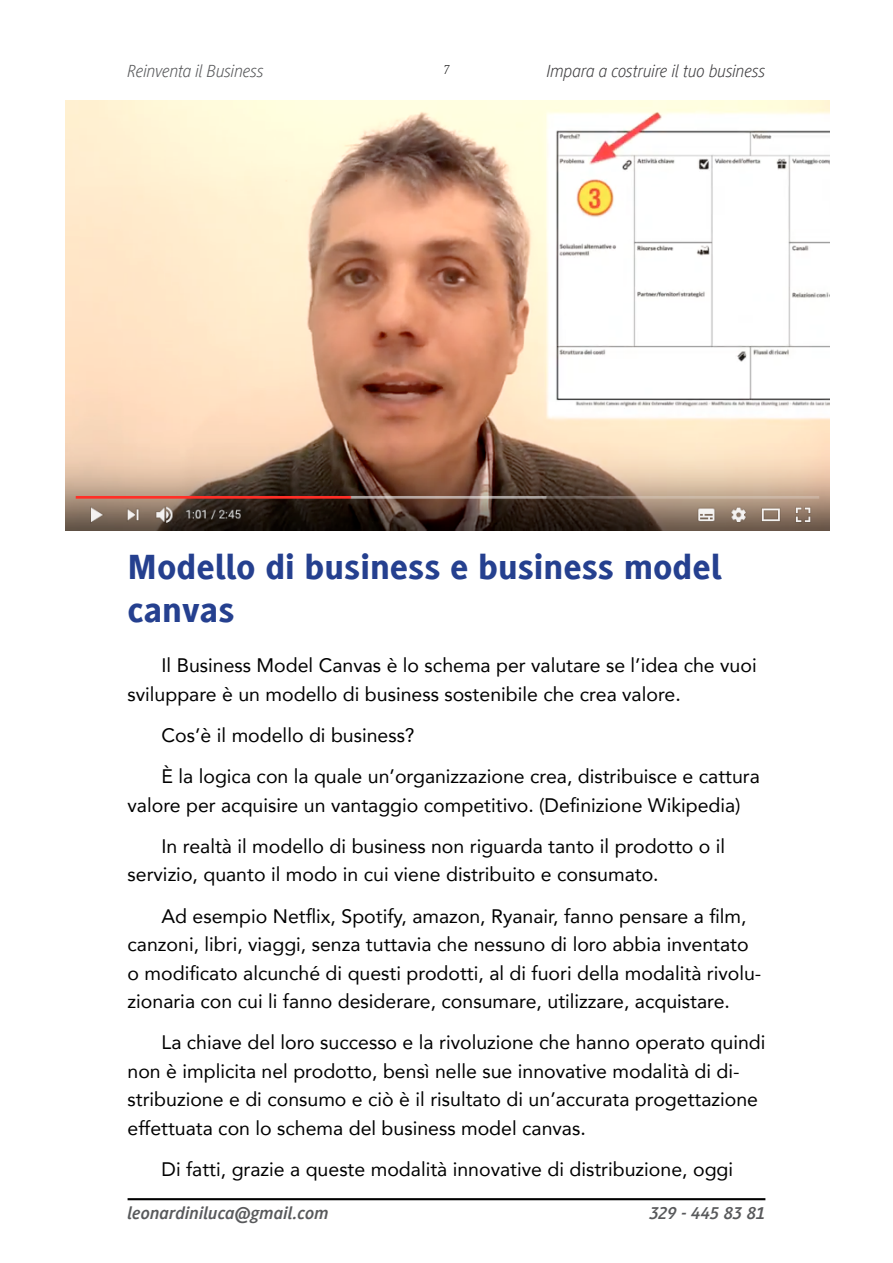
<style>
.page{position:relative;width:893px;height:1263px;background:#fff}
.page>*{position:absolute;margin:0;border:0;box-sizing:border-box;transform-origin:0 0}
.Titolo{font:800 36px/43.2px "Generis Sans Com";color:#25408f}
.testo{font:19.5px/28.5px "Avenir";color:#000}
.t1{font:italic 700 18px "Generis Sans Com";color:#58595b}
.t2{font:italic 300 18px "Generis Sans Com";letter-spacing:-.005em;color:#414042}
.t3{font:italic 300 18px "Generis Sans Com";letter-spacing:-.005em;color:#58595b}
.t4{font:italic 100 13.5px "Generis Sans Com";color:#000}
</style>
<div class="page">
<hr style="left:128px;top:1198px;width:637px;height:2px;background:#000">
<img style="left:65px;top:101px;width:764px;height:429px">
<p class="t3" style="left:128px;top:61px;width:138px">Reinventa il Business</p>
<p class="t2" style="left:547px;top:61px;width:220px">Impara a costruire il tuo business</p>
<p class="t4" style="left:443px;top:62px;width:8px">7</p>
<p class="Titolo" style="left:128px;top:546px;width:595px">Modello di business e business model canvas</p>
<p class="testo" style="left:128px;top:650px;width:631px;text-indent:34px">Il Business Model Canvas è lo schema per valutare se l’idea che vuoi sviluppare è un modello di business sostenibile che crea valore.</p>
<p class="testo" style="left:162px;top:720px;width:254px">Cos’è il modello di business?</p>
<p class="testo" style="left:128px;top:761px;width:634px;text-indent:34px">È la logica con la quale un’organizzazione crea, distribuisce e cattura valore per acquisire un vantaggio competitivo. (Definizione Wikipedia)</p>
<p class="testo" style="left:128px;top:831px;width:599px;text-indent:34px">In realtà il modello di business non riguarda tanto il prodotto o il servizio, quanto il modo in cui viene distribuito e consumato.</p>
<p class="testo" style="left:128px;top:901px;width:635px;text-indent:34px">Ad esempio Netflix, Spotify, amazon, Ryanair, fanno pensare a film, canzoni, libri, viaggi, senza tuttavia che nessuno di loro abbia inventato o modificato alcunché di questi prodotti, al di fuori della modalità rivolu&shy;zionaria con cui li fanno desiderare, consumare, utilizzare, acquistare.</p>
<p class="testo" style="left:128px;top:1028px;width:639px;text-indent:34px">La chiave del loro successo e la rivoluzione che hanno operato quindi non è implicita nel prodotto, bensì nelle sue innovative modalità di di&shy;stribuzione e di consumo e ciò è il risultato di un’accurata progettazione effettuata con lo schema del business model canvas.</p>
<p class="testo" style="left:162px;top:1154px;width:573px">Di fatti, grazie a queste modalità innovative di distribuzione, oggi</p>
<p class="t1" style="left:128px;top:1203px;width:203px">leonardiniluca@gmail.com</p>
<p class="t1" style="left:650px;top:1203px;width:117px">329 - 445 83 81</p>
</div>
